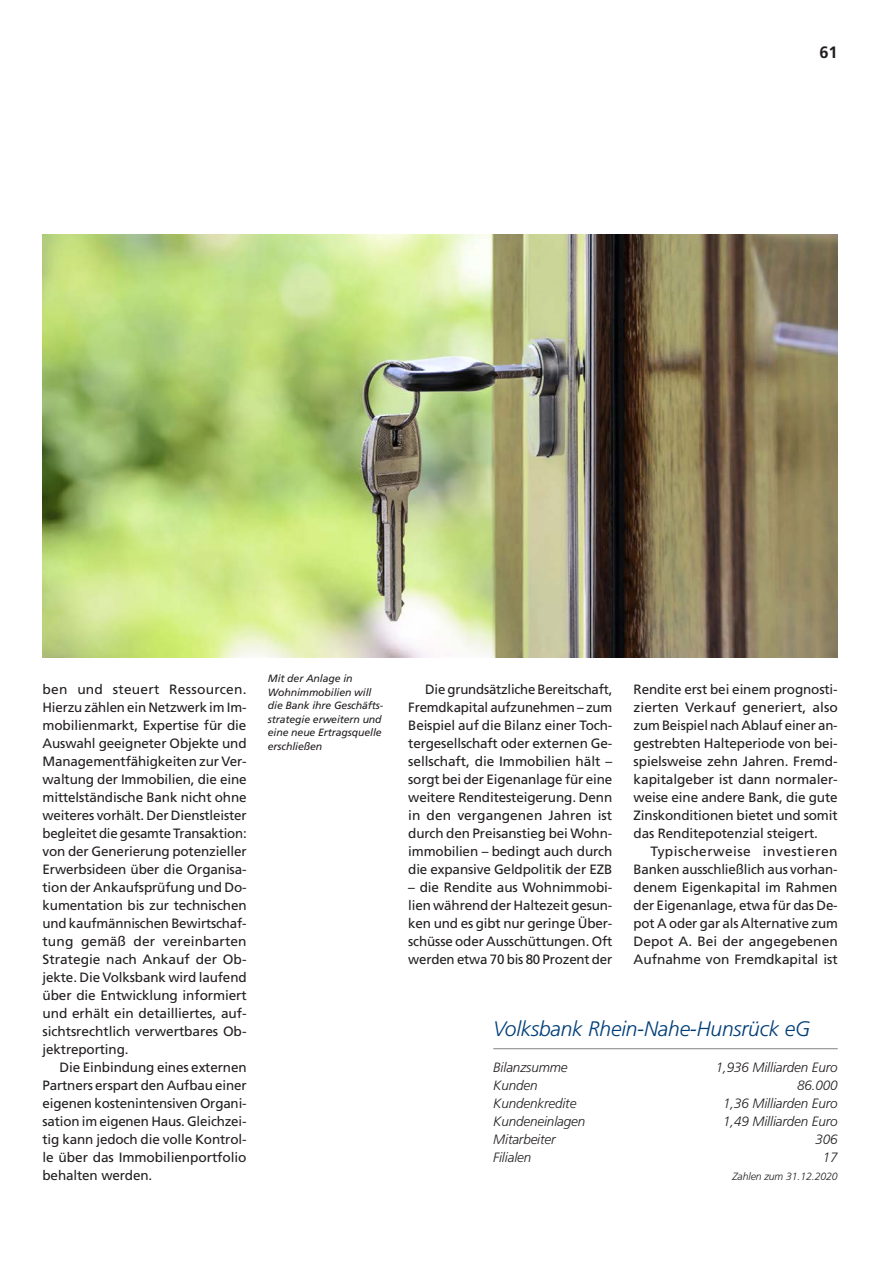
<style>
.page{position:relative;width:893px;height:1263px;background:#fff}
.page>*{position:absolute;margin:0;border:0;box-sizing:border-box;transform-origin:0 0}
.t1{font:italic 300 21px "Frutiger LT Std";letter-spacing:-.01em;color:#013e79}
.t2{font:700 16.5px "Frutiger LT Std";color:#231f20}
.t3{font:13.5px/18px "Frutiger LT Std";letter-spacing:-.01em;color:#231f20;text-align:justify}
.t4{font:italic 300 13.5px "Frutiger LT Std";letter-spacing:-.01em;color:#231f20}
.t5{font:italic 10.5px/13.5px "Frutiger LT Std";letter-spacing:-.01em;color:#231f20}
.t6{font:italic 300 10.5px "Frutiger LT Std";letter-spacing:-.01em;color:#231f20}
</style>
<div class="page">
<hr style="left:493px;top:1048px;width:345px;height:1px;background:#808285">
<img style="left:43px;top:235px;width:795px;height:423px">
<p class="t2" style="left:819px;top:43px;width:20px">61</p>
<p class="t3" style="left:43px;top:680px;width:206px">ben und steuert Ressourcen.<br>Hierzu zählen ein Netzwerk im Im&shy;mobilienmarkt, Expertise für die Auswahl geeigneter Objekte und Managementfähigkeiten zur Ver&shy;waltung der Immobilien, die eine mittelständische Bank nicht ohne weiteres vorhält. Der Dienstleister begleitet die gesamte Transaktion: von der Generierung potenzieller Erwerbsideen über die Organisa&shy;tion der Ankaufsprüfung und Do&shy;kumentation bis zur technischen und kaufmännischen Bewirtschaf&shy;tung gemäß der vereinbarten Strategie nach Ankauf der Ob&shy;jekte. Die Volksbank wird laufend über die Entwicklung informiert und erhält ein detailliertes, auf&shy;sichtsrechtlich verwertbares Ob&shy;jektreporting.</p>
<p class="t3" style="left:43px;top:1058px;width:206px;text-indent:17px">Die Einbindung eines externen Partners erspart den Aufbau einer eigenen kostenintensiven Organi&shy;sation im eigenen Haus. Gleichzei&shy;tig kann jedoch die volle Kontrol&shy;le über das Immobilienportfolio behalten werden.</p>
<p class="t5" style="left:268px;top:672px;width:117px">Mit der Anlage in<br>Wohnimmobilien will die Bank ihre Geschäfts&shy;strategie erweitern und eine neue Ertragsquelle erschließen</p>
<p class="t3" style="left:408px;top:680px;width:206px;text-indent:17px">Die grundsätzliche Bereitschaft, Fremdkapital aufzunehmen – zum Beispiel auf die Bilanz einer Toch&shy;tergesellschaft oder externen Ge&shy;sellschaft, die Immobilien hält – sorgt bei der Eigenanlage für eine weitere Renditesteigerung. Denn in den vergangenen Jahren ist durch den Preisanstieg bei Wohn&shy;immobilien – bedingt auch durch die expansive Geldpolitik der EZB</p>
<p class="t3" style="left:408px;top:878px;width:206px">– die Rendite aus Wohnimmobi&shy;lien während der Haltezeit gesun&shy;ken und es gibt nur geringe Über&shy;schüsse oder Ausschüttungen. Oft werden etwa 70 bis 80 Prozent der</p>
<p class="t3" style="left:634px;top:680px;width:206px">Rendite erst bei einem prognosti&shy;zierten Verkauf generiert, also zum Beispiel nach Ablauf einer an&shy;gestrebten Halteperiode von bei&shy;spielsweise zehn Jahren. Fremd&shy;kapitalgeber ist dann normaler&shy;weise eine andere Bank, die gute Zinskonditionen bietet und somit das Renditepotenzial steigert.</p>
<p class="t3" style="left:634px;top:842px;width:206px;text-indent:17px">Typischerweise investieren Banken ausschließlich aus vorhan&shy;denem Eigenkapital im Rahmen der Eigenanlage, etwa für das De&shy;pot A oder gar als Alternative zum Depot A. Bei der angegebenen Aufnahme von Fremdkapital ist</p>
<h1 class="t1" style="left:493px;top:1016px;width:318px">Volksbank Rhein-Nahe-Hunsrück eG</h1>
<p class="t4" style="left:493px;top:1059px;width:76px">Bilanzsumme</p>
<p class="t4" style="left:716px;top:1059px;width:123px">1,936 Milliarden Euro</p>
<p class="t4" style="left:493px;top:1077px;width:46px">Kunden</p>
<p class="t4" style="left:797px;top:1077px;width:42px">86.000</p>
<p class="t4" style="left:493px;top:1095px;width:85px">Kundenkredite</p>
<p class="t4" style="left:723px;top:1095px;width:116px">1,36 Milliarden Euro</p>
<p class="t4" style="left:493px;top:1113px;width:94px">Kundeneinlagen</p>
<p class="t4" style="left:723px;top:1113px;width:116px">1,49 Milliarden Euro</p>
<p class="t4" style="left:493px;top:1131px;width:64px">Mitarbeiter</p>
<p class="t4" style="left:815px;top:1131px;width:24px">306</p>
<p class="t4" style="left:493px;top:1149px;width:40px">Filialen</p>
<p class="t4" style="left:823px;top:1149px;width:16px">17</p>
<p class="t6" style="left:732px;top:1170px;width:107px">Zahlen zum 31.12.2020</p>
</div>
